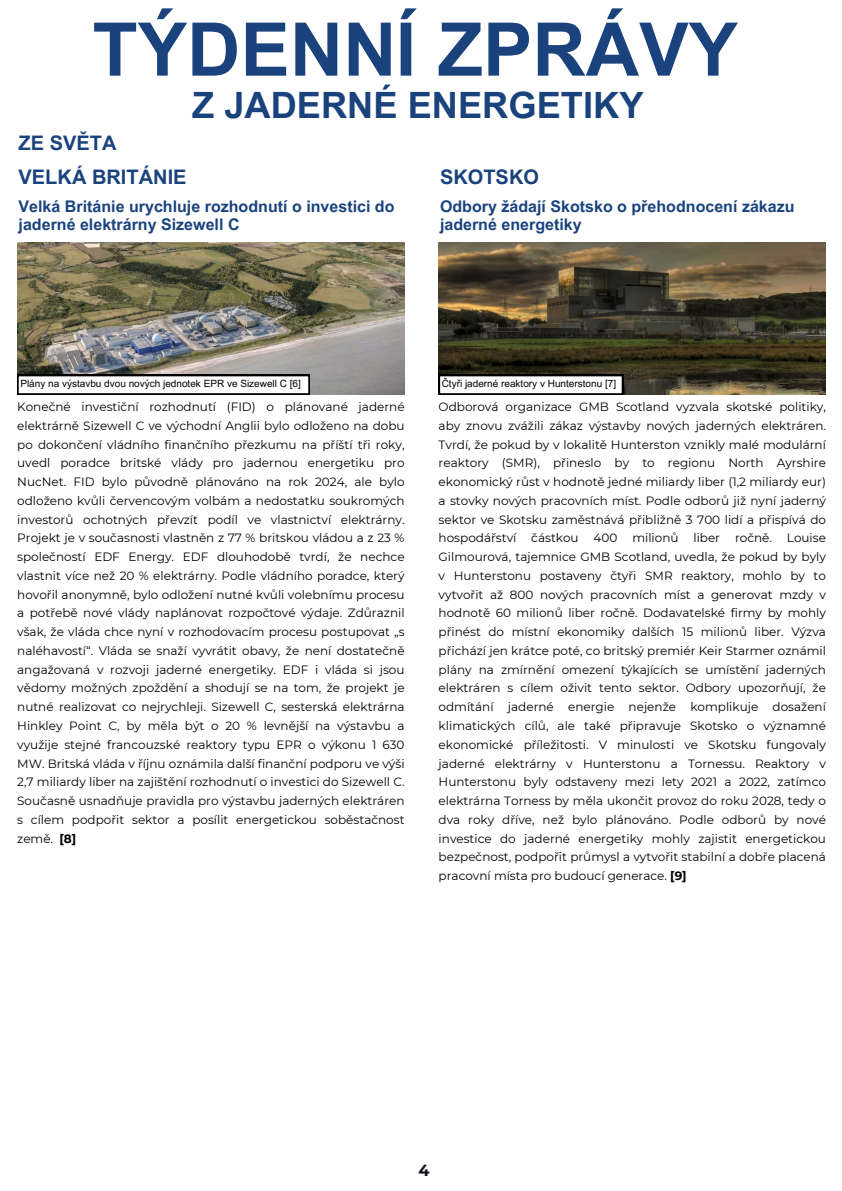
<style>
.page{position:relative;width:842px;height:1191px;background:#fff}
.page>*{position:absolute;margin:0;border:0;box-sizing:border-box;transform-origin:0 0}
.t1{font:700 74px "Arial MT Pro";color:#1a437e}
.t2{font:700 36.3px "Arial MT Pro";color:#1a437e}
.t3{font:700 20px "Arial MT Pro";color:#1a437e}
.t4{font:700 16px/18.8px "Arial MT Pro";color:#1a437e}
.t5{font:700 16px "Montserrat";color:#121016}
.t6{font:12px/18.8px "Montserrat";color:#000;text-align:justify}
.t7{font:10px "Arial MT Pro";color:#000}
.s1{font-weight:700}
</style>
<div class="page">
<img style="left:17px;top:242px;width:387px;height:152px">
<svg style="left:17px;top:375px;width:293px;height:19px"></svg>
<img style="left:439px;top:242px;width:387px;height:152px">
<svg style="left:439px;top:375px;width:184px;height:19px"></svg>
<h3 class="t1" style="left:93px;top:22px;width:647px">TÝDENNÍ ZPRÁVY</h3>
<h4 class="t3" style="left:19px;top:136px;width:99px">ZE SVĚTA</h4>
<h4 class="t2" style="left:192px;top:91px;width:453px">Z JADERNÉ ENERGETIKY</h4>
<h3 class="t3" style="left:19px;top:170px;width:170px">VELKÁ BRITÁNIE</h3>
<p class="t4" style="left:19px;top:198px;width:377px">Velká Británie urychluje rozhodnutí o investici do jaderné elektrárny Sizewell C</p>
<p class="t3" style="left:440px;top:170px;width:101px">SKOTSKO</p>
<h5 class="t4" style="left:440px;top:198px;width:356px">Odbory žádají Skotsko o přehodnocení zákazu jaderné energetiky</h5>
<p class="t7" style="left:20px;top:379px;width:282px">Plány na výstavbu dvou nových jednotek EPR ve Sizewell C [6]</p>
<p class="t6" style="left:17px;top:397px;width:389px">Konečné investiční rozhodnutí (FID) o plánované jaderné elektrárně Sizewell C ve východní Anglii bylo odloženo na dobu po dokončení vládního finančního přezkumu na příští tři roky, uvedl poradce britské vlády pro jadernou energetiku pro NucNet. FID bylo původně plánováno na rok 2024, ale bylo odloženo kvůli červencovým volbám a nedostatku soukromých investorů ochotných převzít podíl ve vlastnictví elektrárny.<br>Projekt je v současnosti vlastněn z 77 % britskou vládou a z 23 % společností EDF Energy. EDF dlouhodobě tvrdí, že nechce vlastnit více než 20 % elektrárny. Podle vládního poradce, který hovořil anonymně, bylo odložení nutné kvůli volebnímu procesu a potřebě nové vlády naplánovat rozpočtové výdaje. Zdůraznil však, že vláda chce nyní v rozhodovacím procesu postupovat „s naléhavostí“. Vláda se snaží vyvrátit obavy, že není dostatečně angažovaná v rozvoji jaderné energetiky. EDF i vláda si jsou vědomy možných zpoždění a shodují se na tom, že projekt je nutné realizovat co nejrychleji. Sizewell C, sesterská elektrárna Hinkley Point C, by měla být o 20 % levnější na výstavbu a využije stejné francouzské reaktory typu EPR o výkonu 1 630<br>MW. Britská vláda v říjnu oznámila další finanční podporu ve výši 2,7 miliardy liber na zajištění rozhodnutí o investici do Sizewell C.<br>Současně usnadňuje pravidla pro výstavbu jaderných elektráren s cílem podpořit sektor a posílit energetickou soběstačnost země. <span class="s1">[8]</span></p>
<h5 class="t7" style="left:442px;top:379px;width:176px">Čtyři jaderné reaktory v Hunterstonu [7]</h5>
<p class="t6" style="left:439px;top:397px;width:389px">Odborová organizace GMB Scotland vyzvala skotské politiky, aby znovu zvážili zákaz výstavby nových jaderných elektráren.<br>Tvrdí, že pokud by v lokalitě Hunterston vznikly malé modulární reaktory (SMR), přineslo by to regionu North Ayrshire ekonomický růst v hodnotě jedné miliardy liber (1,2 miliardy eur) a stovky nových pracovních míst. Podle odborů již nyní jaderný sektor ve Skotsku zaměstnává přibližně 3 700 lidí a přispívá do hospodářství částkou 400 milionů liber ročně. Louise Gilmourová, tajemnice GMB Scotland, uvedla, že pokud by byly v Hunterstonu postaveny čtyři SMR reaktory, mohlo by to vytvořit až 800 nových pracovních míst a generovat mzdy v hodnotě 60 milionů liber ročně. Dodavatelské firmy by mohly přinést do místní ekonomiky dalších 15 milionů liber. Výzva přichází jen krátce poté, co britský premiér Keir Starmer oznámil plány na zmírnění omezení týkajících se umístění jaderných elektráren s cílem oživit tento sektor. Odbory upozorňují, že odmítání jaderné energie nejenže komplikuje dosažení klimatických cílů, ale také připravuje Skotsko o významné ekonomické příležitosti. V minulosti ve Skotsku fungovaly jaderné elektrárny v Hunterstonu a Tornessu. Reaktory v Hunterstonu byly odstaveny mezi lety 2021 a 2022, zatímco elektrárna Torness by měla ukončit provoz do roku 2028, tedy o dva roky dříve, než bylo plánováno. Podle odborů by nové investice do jaderné energetiky mohly zajistit energetickou bezpečnost, podpořit průmysl a vytvořit stabilní a dobře placená pracovní místa pro budoucí generace. <span class="s1">[9]</span></p>
<h3 class="t5" style="left:418px;top:1160px;width:13px">4</h3>
</div>
